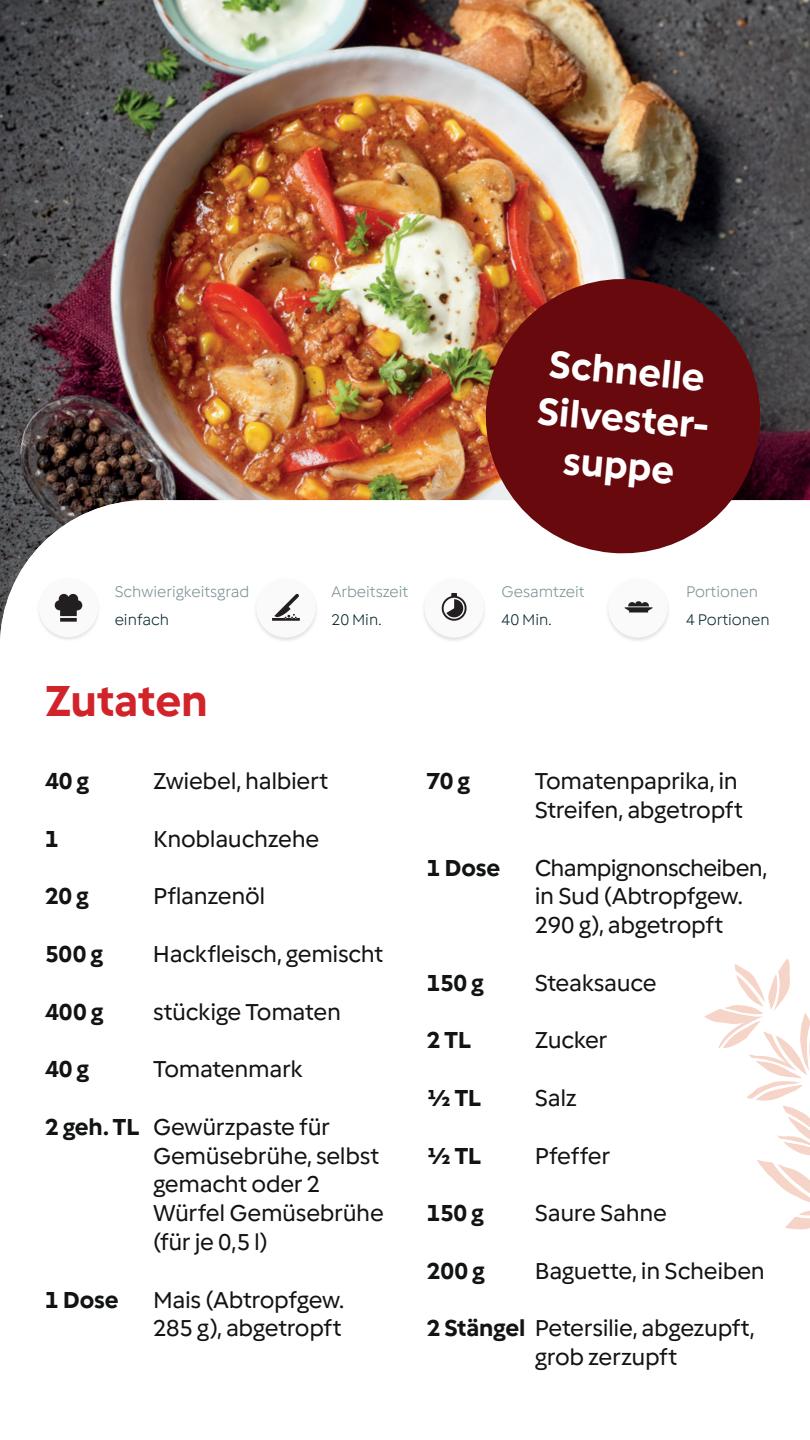
<style>
.page{position:relative;width:810px;height:1440px;background:#fff}
.page>*{position:absolute;margin:0;border:0;box-sizing:border-box;transform-origin:0 0}
.t1{font:700 45px "Vorwerk";letter-spacing:-.005em;color:#d1232a}
.t2{font:700 39.53px/47.5px "Vorwerk";color:#fff;text-align:center}
.t3{font:24px/28.8px "Vorwerk";letter-spacing:-.015em;color:#111314}
.t4{font:700 24px "Vorwerk";letter-spacing:-.005em;color:#111314}
.t5{font:300 16.12px "Vorwerk";color:#768e90}
.t6{font:300 16.12px "Vorwerk";color:#002227}
.s1{font-weight:700}
</style>
<div class="page">
<img style="left:0;top:0;width:810px;height:500px">
<svg style="left:0;top:500px;width:810px;height:138px"></svg>
<img style="left:37px;top:578px;width:64px;height:62px">
<div style="left:39px;top:578px;width:59px;height:59px;background:#fafafa;border-radius:50%"></div>
<svg style="left:55px;top:594px;width:27px;height:28px"></svg>
<img style="left:254px;top:578px;width:64px;height:63px">
<div style="left:256px;top:578px;width:59px;height:59px;background:#fafafa;border-radius:50%"></div>
<svg style="left:272px;top:594px;width:28px;height:27px"></svg>
<img style="left:422px;top:578px;width:64px;height:63px">
<div style="left:425px;top:578px;width:59px;height:59px;background:#fafafa;border-radius:50%"></div>
<svg style="left:442px;top:593px;width:25px;height:28px"></svg>
<img style="left:606px;top:578px;width:64px;height:63px">
<div style="left:608px;top:578px;width:59px;height:59px;background:#fafafa;border-radius:50%"></div>
<svg style="left:625px;top:601px;width:27px;height:12px"></svg>
<svg style="left:480px;top:273px;width:286px;height:286px;background:#7b2f2e"></svg>
<svg style="left:704px;top:959px;width:106px;height:270px"></svg>
<h2 class="t2" style="left:544px;top:339px;width:177px;rotate:5deg">Schnelle<br>Silvester&shy;suppe</h2>
<p class="t5" style="left:115px;top:581px;width:136px">Schwierigkeitsgrad</p>
<p class="t6" style="left:115px;top:609px;width:56px">einfach</p>
<p class="t5" style="left:331px;top:581px;width:78px">Arbeitszeit</p>
<p class="t6" style="left:331px;top:609px;width:52px">20 Min.</p>
<p class="t5" style="left:502px;top:581px;width:85px">Gesamtzeit</p>
<p class="t6" style="left:502px;top:609px;width:52px">40 Min.</p>
<p class="t5" style="left:686px;top:581px;width:73px">Portionen</p>
<p class="t6" style="left:686px;top:609px;width:85px">4 Portionen</p>
<h1 class="t1" style="left:45px;top:672px;width:165px">Zutaten</h1>
<p class="t4" style="left:45px;top:766px;width:46px">40 g</p>
<p class="t3" style="left:153px;top:766px;width:177px">Zwiebel, halbiert</p>
<p class="t4" style="left:45px;top:823px;width:15px">1</p>
<p class="t3" style="left:153px;top:824px;width:168px">Knoblauchzehe</p>
<p class="t4" style="left:45px;top:881px;width:46px">20 g</p>
<p class="t3" style="left:153px;top:881px;width:114px">Pflanzenöl</p>
<p class="t4" style="left:45px;top:938px;width:60px">500 g</p>
<p class="t3" style="left:153px;top:939px;width:232px">Hackfleisch, gemischt</p>
<p class="t4" style="left:45px;top:996px;width:60px">400 g</p>
<p class="t3" style="left:153px;top:996px;width:190px">stückige Tomaten</p>
<p class="t4" style="left:45px;top:1054px;width:46px">40 g</p>
<p class="t3" style="left:153px;top:1054px;width:151px">Tomatenmark</p>
<p class="t3" style="left:153px;top:1112px;width:232px;text-indent:-108px"><span class="s1">2 geh. TL</span> Gewürzpaste für<br>Gemüsebrühe, selbst gemacht oder 2<br>Würfel Gemüsebrühe (für je 0,5 l)</p>
<p class="t4" style="left:45px;top:1284px;width:75px">1 Dose</p>
<p class="t3" style="left:153px;top:1284px;width:193px">Mais (Abtropfgew.<br>285 g), abgetropft</p>
<p class="t4" style="left:427px;top:766px;width:45px">70 g</p>
<p class="t3" style="left:535px;top:766px;width:210px">Tomatenpaprika, in<br>Streifen, abgetropft</p>
<p class="t4" style="left:427px;top:852px;width:75px">1 Dose</p>
<p class="t3" style="left:535px;top:852px;width:234px">Champignonscheiben, in Sud (Abtropfgew.<br>290 g), abgetropft</p>
<p class="t4" style="left:427px;top:967px;width:59px">150 g</p>
<p class="t3" style="left:535px;top:968px;width:123px">Steaksauce</p>
<p class="t4" style="left:427px;top:1025px;width:45px">2 TL</p>
<p class="t3" style="left:535px;top:1025px;width:74px">Zucker</p>
<p class="t4" style="left:427px;top:1082px;width:56px">½ TL</p>
<p class="t3" style="left:535px;top:1083px;width:43px">Salz</p>
<p class="t4" style="left:427px;top:1140px;width:56px">½ TL</p>
<p class="t3" style="left:535px;top:1140px;width:77px">Pfeffer</p>
<p class="t4" style="left:427px;top:1198px;width:59px">150 g</p>
<p class="t3" style="left:535px;top:1198px;width:134px">Saure Sahne</p>
<p class="t4" style="left:427px;top:1255px;width:60px">200 g</p>
<p class="t3" style="left:535px;top:1256px;width:232px">Baguette, in Scheiben</p>
<p class="t3" style="left:535px;top:1313px;width:221px;text-indent:-108px"><span class="s1">2 Stängel</span> Petersilie, abgezupft, grob zerzupft</p>
</div>
